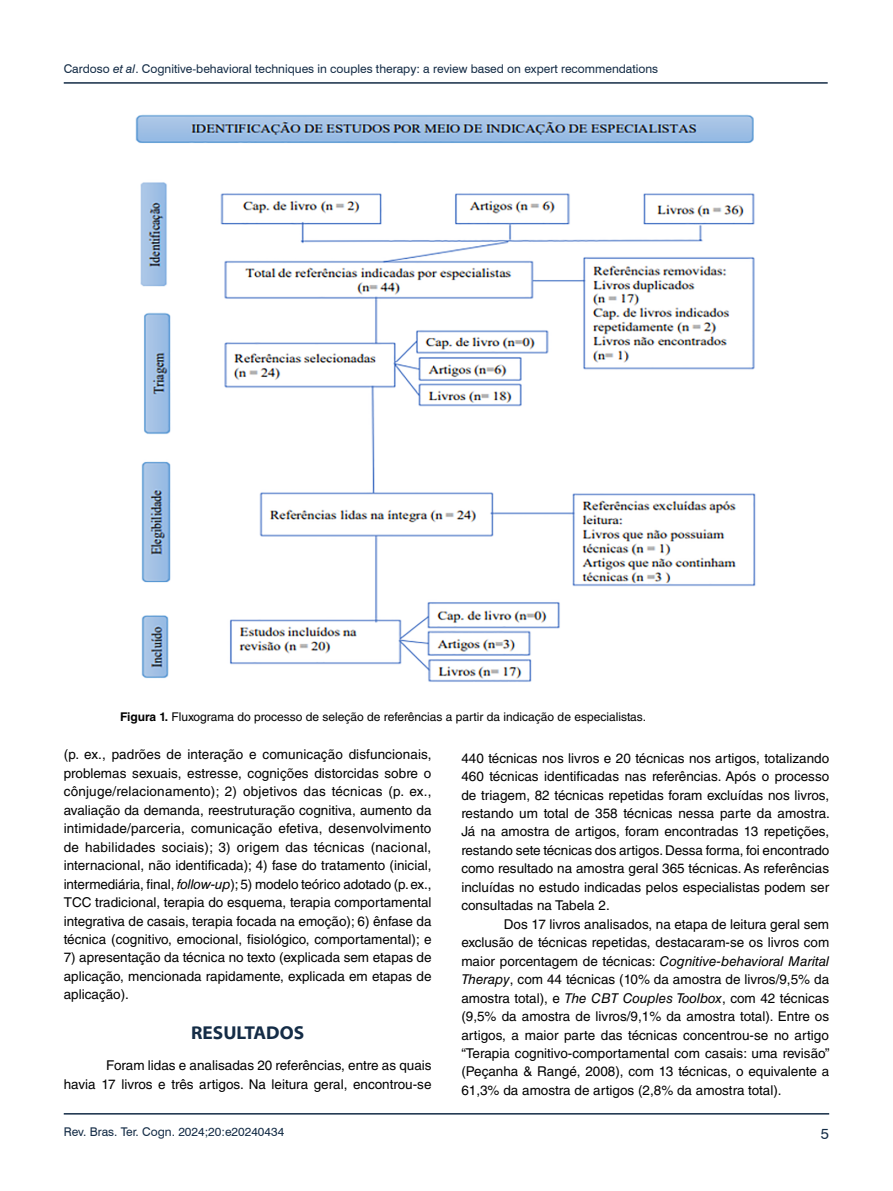
<style>
.page{position:relative;width:893px;height:1191px;background:#fff}
.page>*{position:absolute;margin:0;border:0;box-sizing:border-box;transform-origin:0 0}
.t1{font:700 18.75px "Myriad Web Pro";color:#142c46}
.t2{font:15px "Swiss 721 BT";color:#142c46}
.t3{font:13.5px/18.5px "Helvetica LT Std";color:#000;text-align:justify}
.t4{font:12px "Swiss 721 BT";color:#142c46}
.t5{font:12px "Helvetica LT Std";color:#000}
.s1{font-style:italic}
.s2{font-weight:700}
</style>
<div class="page">
<hr style="left:64px;top:82px;width:764px;height:2px;background:#142c46">
<hr style="left:64px;top:1113px;width:765px;height:1px;background:#142c46">
<img style="left:135px;top:114px;width:621px;height:568px">
<p class="t4" style="left:64px;top:61px;width:596px">Cardoso <span class="s1">et al</span>. Cognitive-behavioral techniques in couples therapy: a review based on expert recommendations</p>
<p class="t5" style="left:120px;top:710px;width:527px"><span class="s2">Figura 1.</span> Fluxograma do processo de seleção de referências a partir da indicação de especialistas.</p>
<p class="t3" style="left:64px;top:745px;width:369px">(p. ex., padrões de interação e comunicação disfuncionais, problemas sexuais, estresse, cognições distorcidas sobre o cônjuge/relacionamento); 2) objetivos das técnicas (p. ex., avaliação da demanda, reestruturação cognitiva, aumento da intimidade/parceria, comunicação efetiva, desenvolvimento de habilidades sociais); 3) origem das técnicas (nacional, internacional, não identificada); 4) fase do tratamento (inicial, intermediária, final, <span class="s1">follow-up</span>); 5) modelo teórico adotado (p. ex., TCC tradicional, terapia do esquema, terapia comportamental integrativa de casais, terapia focada na emoção); 6) ênfase da técnica (cognitivo, emocional, fisiológico, comportamental); e</p>
<p class="t3" style="left:64px;top:948px;width:369px">7) apresentação da técnica no texto (explicada sem etapas de aplicação, mencionada rapidamente, explicada em etapas de aplicação).</p>
<h1 class="t1" style="left:191px;top:1022px;width:114px">RESULTADOS</h1>
<p class="t3" style="left:64px;top:1056px;width:369px;text-align:right">Foram lidas e analisadas 20 referências, entre as quais<br>havia 17 livros e três artigos. Na leitura geral, encontrou-se</p>
<p class="t3" style="left:461px;top:748px;width:370px">440 técnicas nos livros e 20 técnicas nos artigos, totalizando 460 técnicas identificadas nas referências. Após o processo de triagem, 82 técnicas repetidas foram excluídas nos livros, restando um total de 358 técnicas nessa parte da amostra.<br>Já na amostra de artigos, foram encontradas 13 repetições, restando sete técnicas dos artigos. Dessa forma, foi encontrado como resultado na amostra geral 365 técnicas. As referências incluídas no estudo indicadas pelos especialistas podem ser consultadas na Tabela 2.</p>
<p class="t3" style="left:461px;top:914px;width:370px;text-indent:43px">Dos 17 livros analisados, na etapa de leitura geral sem exclusão de técnicas repetidas, destacaram-se os livros com maior porcentagem de técnicas: <span class="s1">Cognitive-behavioral Marital Therapy</span>, com 44 técnicas (10% da amostra de livros/9,5% da amostra total), e <span class="s1">The CBT Couples Toolbox</span>, com 42 técnicas (9,5% da amostra de livros/9,1% da amostra total). Entre os artigos, a maior parte das técnicas concentrou-se no artigo “Terapia cognitivo-comportamental com casais: uma revisão” (Peçanha &amp; Rangé, 2008), com 13 técnicas, o equivalente a 61,3% da amostra de artigos (2,8% da amostra total).</p>
<p class="t4" style="left:64px;top:1124px;width:222px">Rev. Bras. Ter. Cogn. 2024;20:e20240434</p>
<p class="t2" style="left:821px;top:1124px;width:10px">5</p>
</div>
